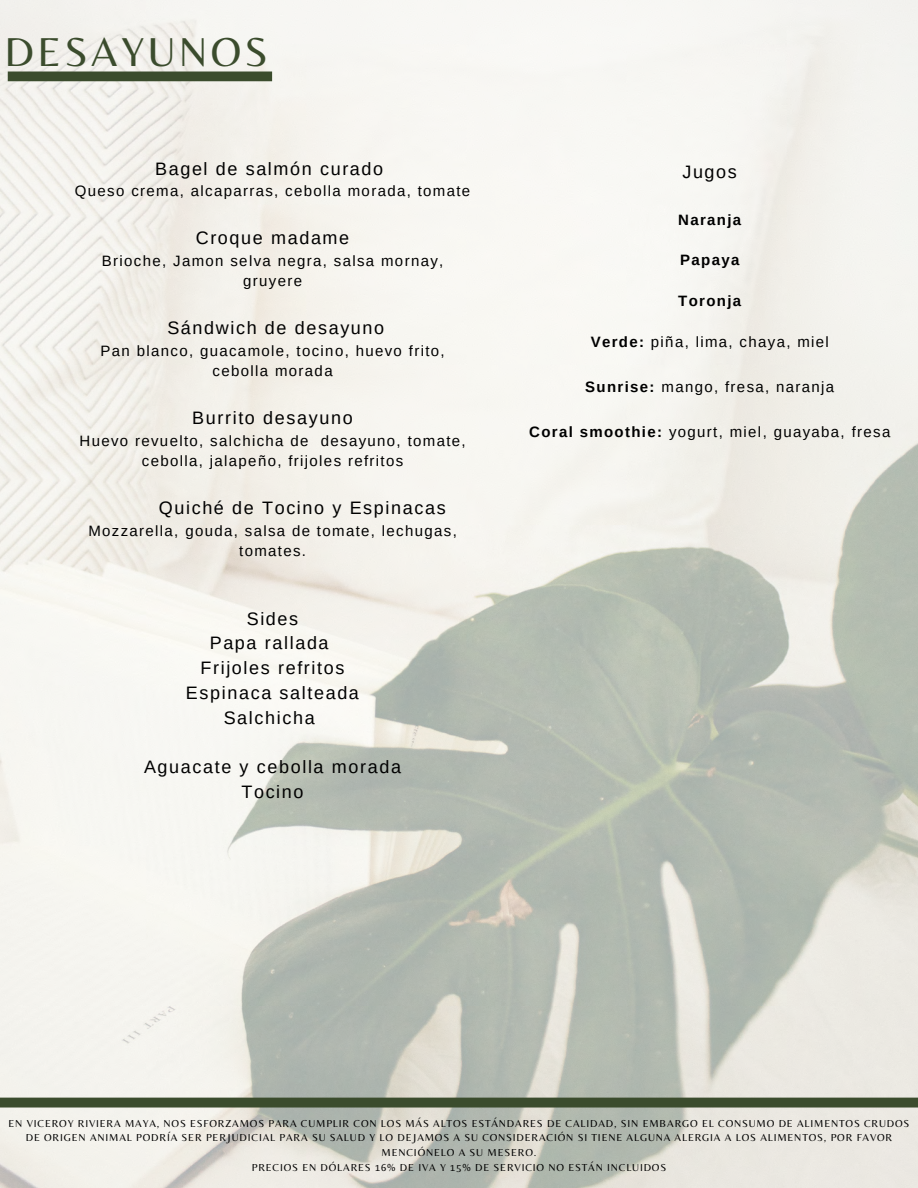
<style>
.page{position:relative;width:918px;height:1188px;background:#fff}
.page>*{position:absolute;margin:0;border:0;box-sizing:border-box;transform-origin:0 0}
.t1{font:42px "Belleza";letter-spacing:.08em;color:#3b4c2d}
.t2{font:18px/24.8px "Arimo";letter-spacing:.09em;color:#000;text-align:center}
.t3{font:15px/20.2px "Arimo";letter-spacing:.09em;color:#000;text-align:center}
.t4{font:700 15px "Arimo";letter-spacing:.09em;color:#000}
.t5{font:10.5px/14.5px "Belleza";letter-spacing:.08em;color:#000;text-align:center}
.s1{font-weight:700}
</style>
<div class="page">
<img style="left:0;top:0;width:918px;height:1188px">
<svg style="left:0;top:1098px;width:918px;height:10px;background:#425234"></svg>
<div style="left:8px;top:72px;width:264px;height:9px;background:#3b4c2d"></div>
<p class="t1" style="left:4px;top:27px;width:265px">DESAYUNOS</p>
<p class="t2" style="left:155px;top:156px;width:230px">Bagel de salmón curado</p>
<p class="t3" style="left:75px;top:181px;width:397px">Queso crema, alcaparras, cebolla morada, tomate</p>
<p class="t2" style="left:196px;top:226px;width:155px">Croque madame</p>
<p class="t3" style="left:102px;top:250px;width:343px">Brioche, Jamon selva negra, salsa mornay, gruyere</p>
<p class="t2" style="left:167px;top:316px;width:218px">Sándwich de desayuno</p>
<p class="t3" style="left:101px;top:340px;width:346px">Pan blanco, guacamole, tocino, huevo frito, cebolla morada</p>
<p class="t2" style="left:192px;top:406px;width:162px">Burrito desayuno</p>
<p class="t3" style="left:79px;top:430px;width:388px">Huevo revuelto, salchicha de desayuno, tomate, cebolla, jalapeño, frijoles refritos</p>
<p class="t2" style="left:159px;top:496px;width:288px">Quiché de Tocino y Espinacas</p>
<p class="t3" style="left:88px;top:520px;width:370px">Mozzarella, gouda, salsa de tomate, lechugas, tomates.</p>
<p class="t2" style="left:247px;top:606px;width:53px">Sides</p>
<p class="t2" style="left:210px;top:631px;width:120px">Papa rallada</p>
<p class="t2" style="left:201px;top:656px;width:145px">Frijoles refritos</p>
<p class="t2" style="left:186px;top:680px;width:175px">Espinaca salteada</p>
<p class="t2" style="left:224px;top:705px;width:93px">Salchicha</p>
<p class="t2" style="left:144px;top:755px;width:259px">Aguacate y cebolla morada<br>Tocino</p>
<p class="t2" style="left:682px;top:160px;width:56px">Jugos</p>
<p class="t4" style="left:678px;top:212px;width:65px">Naranja</p>
<p class="t4" style="left:680px;top:252px;width:61px">Papaya</p>
<p class="t4" style="left:678px;top:293px;width:65px">Toronja</p>
<p class="t3" style="left:591px;top:332px;width:240px"><span class="s1">Verde:</span> piña, lima, chaya, miel</p>
<p class="t3" style="left:585px;top:377px;width:251px"><span class="s1">Sunrise:</span> mango, fresa, naranja</p>
<p class="t3" style="left:529px;top:422px;width:363px"><span class="s1">Coral smoothie:</span> yogurt, miel, guayaba, fresa</p>
<p class="t5" style="left:9px;top:1116px;width:902px">EN VICEROY RIVIERA MAYA, NOS ESFORZAMOS PARA CUMPLIR CON LOS MÁS ALTOS ESTÁNDARES DE CALIDAD, SIN EMBARGO EL CONSUMO DE ALIMENTOS CRUDOS DE ORIGEN ANIMAL PODRÍA SER PERJUDICIAL PARA SU SALUD Y LO DEJAMOS A SU CONSIDERACIÓN SI TIENE ALGUNA ALERGIA A LOS ALIMENTOS, POR FAVOR MENCIÓNELO A SU MESERO.<br>PRECIOS EN DÓLARES 16% DE IVA Y 15% DE SERVICIO NO ESTÁN INCLUIDOS</p>
</div>
